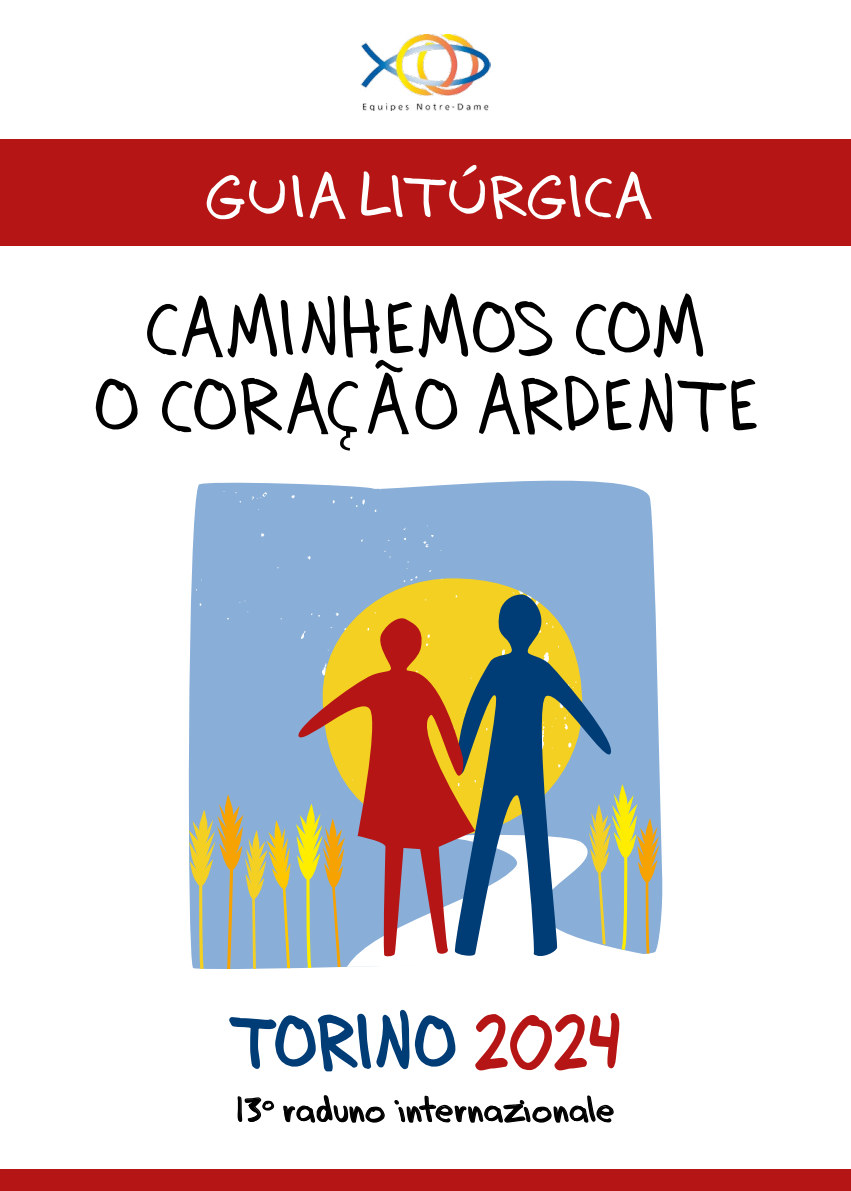
<style>
.page{position:relative;width:851px;height:1191px;background:#fff}
.page>*{position:absolute;margin:0;border:0;box-sizing:border-box;transform-origin:0 0}
.t1{font:84.8px/77px "Dadhand";color:#000;text-align:center;scale:.96 1}
.t2{font:81.4px "Dadhand";color:#003c76;scale:.91 1}
.t3{font:65px "Dadhand";color:#fff;scale:1.1 1}
.t4{font:35.8px "Dadhand";letter-spacing:-.025em;color:#000}
.s1{color:#b51615}
</style>
<div class="page">
<hr style="left:0;top:0;width:1px;height:1096px;background:#7eb438">
<svg style="left:237px;top:1096px;width:38px;height:26px"></svg>
<svg style="left:283px;top:1095px;width:102px;height:28px"></svg>
<svg style="left:394px;top:1095px;width:220px;height:28px"></svg>
<svg style="left:215px;top:480px;width:448px;height:456px;background:#97b9dc"></svg>
<div style="left:188px;top:483px;width:256px;height:348px;background:#89afd8"></div>
<img style="left:322px;top:578px;width:260px;height:37px">
<svg style="left:452px;top:594px;width:163px;height:190px;background:#728a7b"></svg>
<svg style="left:295px;top:615px;width:180px;height:169px;background:#c38242"></svg>
<svg style="left:189px;top:784px;width:470px;height:288px"></svg>
<div style="left:0;top:139px;width:850px;height:106px;background:#b51615"></div>
<div style="left:0;top:1169px;width:850px;height:22px;background:#b51615"></div>
<img style="left:360px;top:34px;width:130px;height:77px">
<p class="t3" style="left:204px;top:156px;width:376px">GUIA LITÚRGICA</p>
<p class="t1" style="left:92px;top:294px;width:650px">CAMINHEMOS COM<br>O CORAÇÃO ARDE NTE</p>
<p class="t2" style="left:229px;top:991px;width:433px">TORINO <span class="s1">2024</span></p>
<p class="t4" style="left:236px;top:1087px;width:380px">13<sup>O</sup> RADUNO INTERNAZIONALE</p>
</div>
